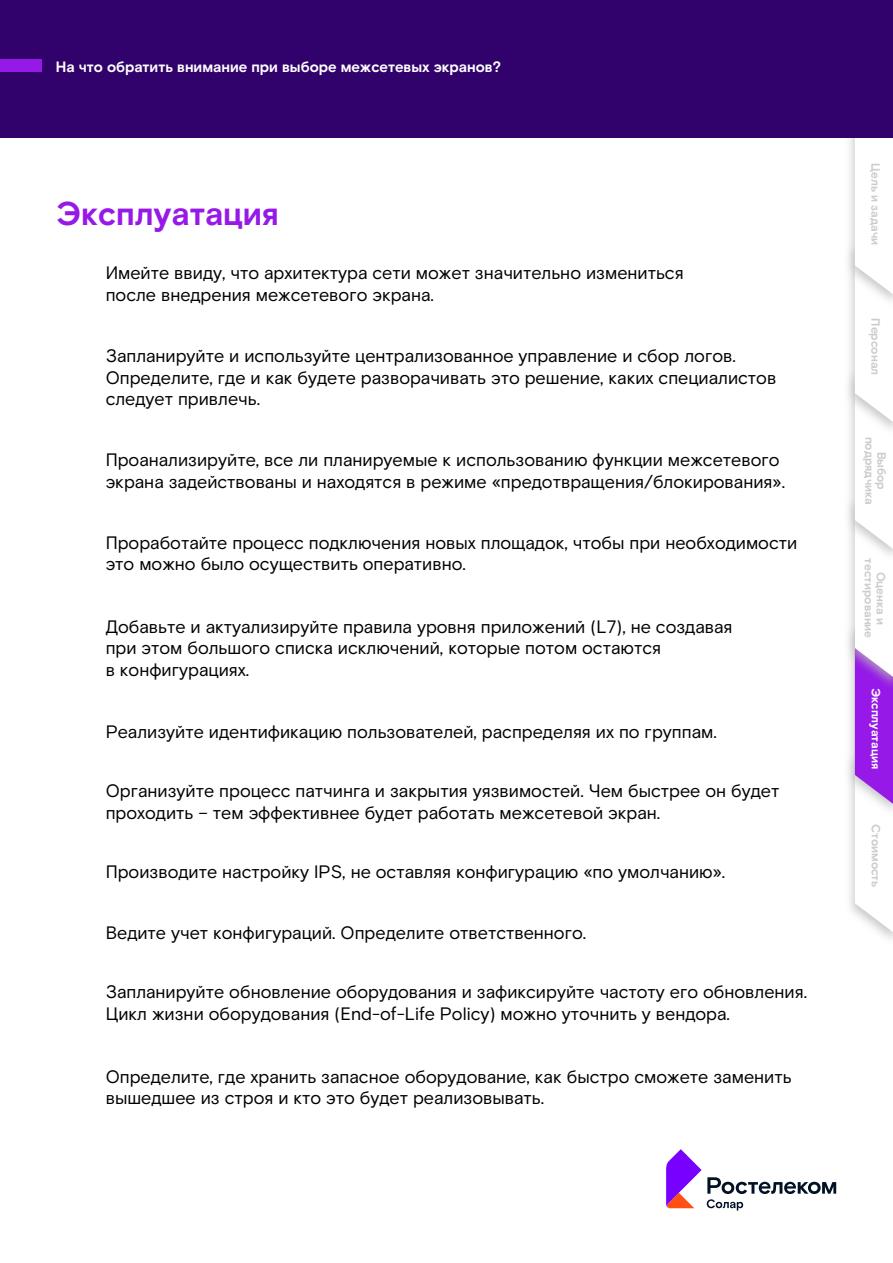
<style>
.page{position:relative;width:893px;height:1263px;background:#fff}
.page>*{position:absolute;margin:0;border:0;box-sizing:border-box;transform-origin:0 0}
.t1{font:700 33px "Rostelecom Basis";color:#9619e8}
.t2{font:18px/21.6px "Rostelecom Basis";color:#000}
.t3{font:700 15px "Rostelecom Basis";color:#fff}
.t4{font:700 12px/12px "Rostelecom Basis";color:#ccc;text-align:center}
.t5{font:700 12px "Rostelecom Basis";color:#fff}
</style>
<div class="page">
<img style="left:845px;top:694px;width:10px;height:128px">
<img style="left:848px;top:567px;width:7px;height:127px">
<img style="left:842px;top:137px;width:13px;height:175px">
<svg style="left:855px;top:137px;width:38px;height:795px"></svg>
<svg style="left:666px;top:1149px;width:170px;height:61px"></svg>
<div style="left:0;top:0;width:893px;height:137px;background:#31026b"></div>
<div style="left:0;top:60px;width:42px;height:12px;background:#9619e8"></div>
<p class="t3" style="left:56px;top:58px;width:447px">На что обратить внимание при выборе межсетевых экранов?</p>
<h1 class="t1" style="left:56px;top:194px;width:225px">Эксплуатация</h1>
<p class="t2" style="left:106px;top:262px;width:579px">Имейте ввиду, что архитектура сети может значительно измениться после внедрения межсетевого экрана.</p>
<p class="t2" style="left:106px;top:345px;width:672px">Запланируйте и используйте централизованное управление и сбор логов.<br>Определите, где и как будете разворачивать это решение, каких специалистов следует привлечь.</p>
<p class="t2" style="left:106px;top:449px;width:681px">Проанализируйте, все ли планируемые к использованию функции межсетевого экрана задействованы и находятся в режиме «предотвращения/блокирования».</p>
<p class="t2" style="left:106px;top:532px;width:693px">Проработайте процесс подключения новых площадок, чтобы при необходимости это можно было осуществить оперативно.</p>
<p class="t2" style="left:106px;top:616px;width:628px">Добавьте и актуализируйте правила уровня приложений (L7), не создавая при этом большого списка исключений, которые потом остаются<br>в конфигурациях.</p>
<p class="t2" style="left:106px;top:721px;width:613px">Реализуйте идентификацию пользователей, распределяя их по группам.</p>
<p class="t2" style="left:106px;top:780px;width:675px">Организуйте процесс патчинга и закрытия уязвимостей. Чем быстрее он будет проходить – тем эффективнее будет работать межсетевой экран.</p>
<p class="t2" style="left:106px;top:861px;width:621px">Производите настройку IPS, не оставляя конфигурацию «по умолчанию».</p>
<p class="t2" style="left:106px;top:922px;width:482px">Ведите учет конфигураций. Определите ответственного.</p>
<p class="t2" style="left:106px;top:981px;width:703px">Запланируйте обновление оборудования и зафиксируйте частоту его обновления.<br>Цикл жизни оборудования (End-of-Life Policy) можно уточнить у вендора.</p>
<p class="t2" style="left:106px;top:1066px;width:687px">Определите, где хранить запасное оборудование, как быстро сможете заменить вышедшее из строя и кто это будет реализовывать.</p>
<p class="t4" style="left:881px;top:163px;width:83px;rotate:90deg">Цель и задачи</p>
<p class="t4" style="left:881px;top:318px;width:58px;rotate:90deg">Персонал</p>
<p class="t4" style="left:887px;top:437px;width:70px;rotate:90deg">Выбор подрядчика</p>
<p class="t4" style="left:887px;top:558px;width:81px;rotate:90deg">Оценка и тестирование</p>
<p class="t5" style="left:883px;top:688px;width:83px;rotate:90deg">Эксплуатация</p>
<p class="t4" style="left:881px;top:824px;width:65px;rotate:90deg">Стоимость</p>
</div>
